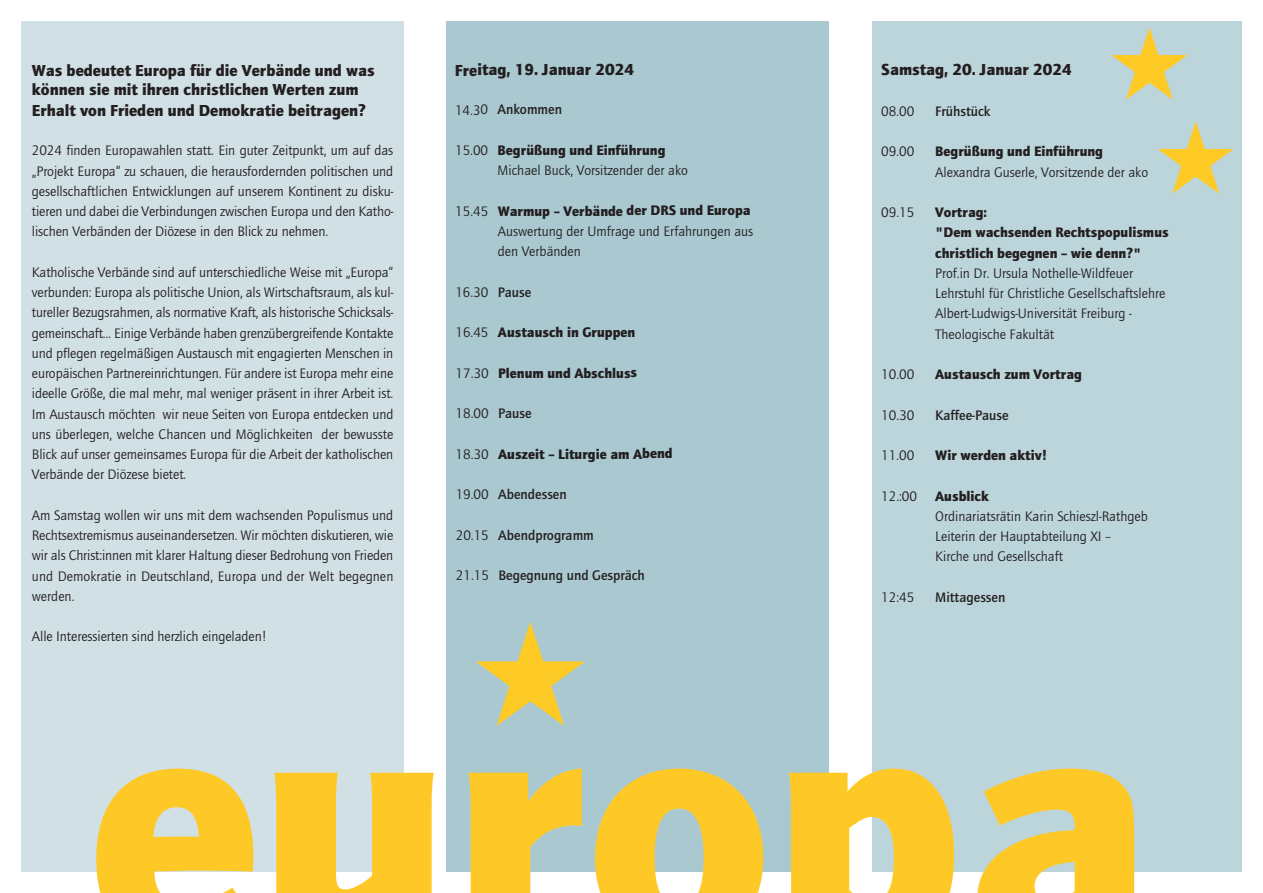
<style>
.page{position:relative;width:1263px;height:893px;background:#fff}
.page>*{position:absolute;margin:0;border:0;box-sizing:border-box;transform-origin:0 0}
.t1{font:900 348.3px "Quay Itc T";color:#fec927}
.t2{font:900 16.5px/20.4px "Quay Itc T";color:#231f20}
.t3{font:14.25px/20.2px "Quay Itc T";color:#231f20;text-align:justify}
.t4{font:900 14.25px "Quay Itc T";color:#231f20}
.t5{font:700 14.25px "Quay Itc T";color:#231f20}
.s1{font-weight:400}
.s2{font-weight:700}
</style>
<div class="page">
<div style="left:872px;top:21px;width:370px;height:851px;background:#bcd5db"></div>
<div style="left:21px;top:21px;width:383px;height:851px;background:#d1e0e5"></div>
<div style="left:446px;top:21px;width:383px;height:851px;background:#aac8d0"></div>
<svg style="left:476px;top:622px;width:109px;height:104px"></svg>
<svg style="left:1111px;top:27px;width:76px;height:73px"></svg>
<svg style="left:1158px;top:121px;width:76px;height:73px"></svg>
<p class="t2" style="left:32px;top:61px;width:344px">Was bedeutet Europa für die Verbände und was können sie mit ihren christlichen Werten zum<br>Erhalt von Frieden und Demokratie beitragen?</p>
<p class="t3" style="left:32px;top:142px;width:363px">2024 finden Europawahlen statt. Ein guter Zeitpunkt, um auf das „Projekt Europa“ zu schauen, die herausfordernden politischen und gesellschaftlichen Entwicklungen auf unserem Kontinent zu disku&shy;tieren und dabei die Verbindungen zwischen Europa und den Katho&shy;lischen Verbänden der Diözese in den Blick zu nehmen.</p>
<p class="t3" style="left:32px;top:263px;width:363px">Katholische Verbände sind auf unterschiedliche Weise mit „Europa“ verbunden: Europa als politische Union, als Wirtschaftsraum, als kul&shy;tureller Bezugsrahmen, als normative Kraft, als historische Schicksals&shy;gemeinschaft… Einige Verbände haben grenzübergreifende Kontakte und pflegen regelmäßigen Austausch mit engagierten Menschen in europäischen Partnereinrichtungen. Für andere ist Europa mehr eine ideelle Größe, die mal mehr, mal weniger präsent in ihrer Arbeit ist.<br>Im Austausch möchten wir neue Seiten von Europa entdecken und uns überlegen, welche Chancen und Möglichkeiten der bewusste Blick auf unser gemeinsames Europa für die Arbeit der katholischen Verbände der Diözese bietet.</p>
<p class="t3" style="left:32px;top:506px;width:363px">Am Samstag wollen wir uns mit dem wachsenden Populismus und Rechtsextremismus auseinandersetzen. Wir möchten diskutieren, wie wir als Christ:innen mit klarer Haltung dieser Bedrohung von Frieden und Demokratie in Deutschland, Europa und der Welt begegnen werden.</p>
<p class="t3" style="left:32px;top:628px;width:236px">Alle Interessierten sind herzlich eingeladen!</p>
<p class="t2" style="left:455px;top:60px;width:181px">Freitag, 19. Januar 2024</p>
<p class="t5" style="left:455px;top:104px;width:109px"><span class="s1">14.30</span> Ankommen</p>
<p class="t4" style="left:455px;top:143px;width:212px"><span class="s1">15.00</span> Begrüßung und Einführung</p>
<p class="t3" style="left:498px;top:161px;width:192px">Michael Buck, Vorsitzender der ako</p>
<p class="t4" style="left:455px;top:204px;width:297px"><span class="s1">15.45</span> Warmup – Verbände der DRS und Europa</p>
<p class="t3" style="left:498px;top:222px;width:257px">Auswertung der Umfrage und Erfahrungen aus</p>
<p class="t3" style="left:498px;top:242px;width:85px">den Verbänden</p>
<p class="t3" style="left:455px;top:283px;width:78px">16.30 <span class="s2">Pause</span></p>
<p class="t4" style="left:455px;top:326px;width:181px"><span class="s1">16.45</span> Austausch in Gruppen</p>
<p class="t4" style="left:455px;top:366px;width:183px"><span class="s1">17.30</span> Plenum und Abschluss</p>
<p class="t3" style="left:455px;top:405px;width:78px">18.00 <span class="s2">Pause</span></p>
<p class="t4" style="left:456px;top:447px;width:219px"><span class="s1">18.30</span> Auszeit – Liturgie am Abend</p>
<p class="t5" style="left:456px;top:489px;width:113px"><span class="s1">19.00</span> Abendessen</p>
<p class="t5" style="left:456px;top:529px;width:140px"><span class="s1">20.15</span> Abendprogramm</p>
<p class="t5" style="left:456px;top:570px;width:191px"><span class="s1">21.15</span> Begegnung und Gespräch</p>
<p class="t2" style="left:881px;top:60px;width:192px">Samstag, 20. Januar 2024</p>
<p class="t3" style="left:881px;top:102px;width:35px">08.00</p>
<p class="t5" style="left:935px;top:106px;width:57px">Frühstück</p>
<p class="t3" style="left:881px;top:143px;width:35px">09.00</p>
<p class="t4" style="left:935px;top:145px;width:169px">Begrüßung und Einführung</p>
<p class="t3" style="left:935px;top:163px;width:214px">Alexandra Guserle, Vorsitzende der ako</p>
<p class="t3" style="left:881px;top:203px;width:35px">09.15</p>
<p class="t4" style="left:935px;top:206px;width:53px">Vortrag:</p>
<p class="t4" style="left:935px;top:226px;width:235px">"Dem wachsenden Rechtspopulismus</p>
<p class="t4" style="left:935px;top:246px;width:208px">christlich begegnen – wie denn?"</p>
<p class="t3" style="left:935px;top:264px;width:199px">Prof.in Dr. Ursula Nothelle-Wildfeuer</p>
<p class="t3" style="left:935px;top:284px;width:232px">Lehrstuhl für Christliche Gesellschaftslehre</p>
<p class="t3" style="left:935px;top:305px;width:198px">Albert-Ludwigs-Universität Freiburg -</p>
<p class="t3" style="left:935px;top:325px;width:121px">Theologische Fakultät</p>
<p class="t3" style="left:881px;top:365px;width:35px">10.00</p>
<p class="t4" style="left:935px;top:368px;width:148px">Austausch zum Vortrag</p>
<p class="t3" style="left:881px;top:406px;width:35px">10.30</p>
<p class="t5" style="left:935px;top:409px;width:75px">Kaffee-Pause</p>
<p class="t3" style="left:881px;top:446px;width:35px">11.00</p>
<p class="t4" style="left:935px;top:449px;width:114px">Wir werden aktiv!</p>
<p class="t3" style="left:881px;top:487px;width:37px">12.:00</p>
<p class="t4" style="left:935px;top:489px;width:55px">Ausblick</p>
<p class="t3" style="left:935px;top:507px;width:214px">Ordinariatsrätin Karin Schieszl-Rathgeb</p>
<p class="t3" style="left:935px;top:527px;width:177px">Leiterin der Hauptabteilung XI –</p>
<p class="t3" style="left:935px;top:548px;width:129px">Kirche und Gesellschaft</p>
<p class="t3" style="left:881px;top:588px;width:35px">12:45</p>
<p class="t5" style="left:935px;top:592px;width:72px">Mittagessen</p>
<p class="t1" style="left:88px;top:663px;width:1067px">europa</p>
</div>
